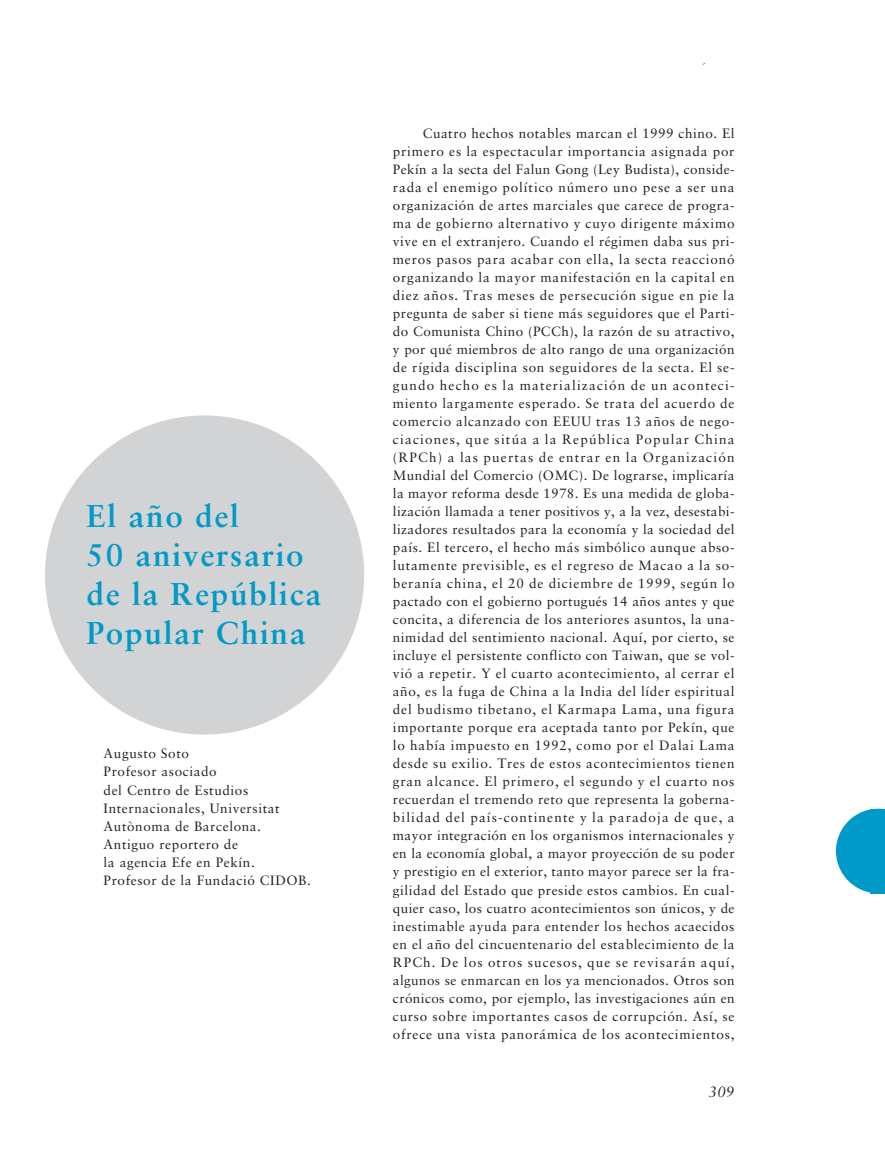
<style>
.page{position:relative;width:885px;height:1149px;background:#fff}
.page>*{position:absolute;margin:0;border:0;box-sizing:border-box;transform-origin:0 0}
.t1{font:700 31.5px/39px "Sabon";letter-spacing:.055em;color:#009ac8}
.t2{font:italic 15px "Sabon";color:#231f20}
.t3{font:300 15px "Gill Sans";color:#009ac8}
.t4{font:13.5px/18px "Sabon";letter-spacing:.045em;color:#231f20;text-align:justify}
</style>
<div class="page">
<svg style="left:836px;top:809px;width:34px;height:84px"></svg>
<div style="left:870px;top:808px;width:14px;height:85px;background:#009ac8"></div>
<div style="left:45px;top:415px;width:319px;height:319px;background:#d1d3d4;border-radius:50%"></div>
<h1 class="t1" style="left:87px;top:499px;width:236px">El año del<br>50 aniversario de la República<br>Popular China</h1>
<p class="t4" style="left:104px;top:745px;width:209px;text-align:left">Augusto Soto<br>Profesor asociado<br>del Centro de Estudios<br>Internacionales, Universitat<br>Autònoma de Barcelona.<br>Antiguo reportero de<br>la agencia Efe en Pekín.<br>Profesor de la Fundació CIDOB.</p>
<p class="t3" style="left:700px;top:63px;width:6px">´</p>
<p class="t4" style="left:393px;top:125px;width:343px;text-indent:30px">Cuatro hechos notables marcan el 1999 chino. El primero es la espectacular importancia asignada por Pekín a la secta del Falun Gong (Ley Budista), conside&shy;rada el enemigo político número uno pese a ser una organización de artes marciales que carece de progra&shy;ma de gobierno alternativo y cuyo dirigente máximo vive en el extranjero. Cuando el régimen daba sus pri&shy;meros pasos para acabar con ella, la secta reaccionó organizando la mayor manifestación en la capital en diez años. Tras meses de persecución sigue en pie la pregunta de saber si tiene más seguidores que el Parti&shy;do Comunista Chino (PCCh), la razón de su atractivo, y por qué miembros de alto rango de una organización de rígida disciplina son seguidores de la secta. El se&shy;gundo hecho es la materialización de un aconteci&shy;miento largamente esperado. Se trata del acuerdo de comercio alcanzado con EEUU tras 13 años de nego&shy;ciaciones, que sitúa a la República Popular China (RPCh) a las puertas de entrar en la Organización Mundial del Comercio (OMC). De lograrse, implicaría la mayor reforma desde 1978. Es una medida de globa&shy;lización llamada a tener positivos y, a la vez, desestabi&shy;lizadores resultados para la economía y la sociedad del país. El tercero, el hecho más simbólico aunque abso&shy;lutamente previsible, es el regreso de Macao a la so&shy;beranía china, el 20 de diciembre de 1999, según lo pactado con el gobierno portugués 14 años antes y que concita, a diferencia de los anteriores asuntos, la una&shy;nimidad del sentimiento nacional. Aquí, por cierto, se incluye el persistente conflicto con Taiwan, que se vol&shy;vió a repetir. Y el cuarto acontecimiento, al cerrar el año, es la fuga de China a la India del líder espiritual del budismo tibetano, el Karmapa Lama, una figura importante porque era aceptada tanto por Pekín, que lo había impuesto en 1992, como por el Dalai Lama desde su exilio. Tres de estos acontecimientos tienen gran alcance. El primero, el segundo y el cuarto nos recuerdan el tremendo reto que representa la goberna&shy;bilidad del país-continente y la paradoja de que, a mayor integración en los organismos internacionales y en la economía global, a mayor proyección de su poder y prestigio en el exterior, tanto mayor parece ser la fra&shy;gilidad del Estado que preside estos cambios. En cual&shy;quier caso, los cuatro acontecimientos son únicos, y de inestimable ayuda para entender los hechos acaecidos en el año del cincuentenario del establecimiento de la RPCh. De los otros sucesos, que se revisarán aquí, algunos se enmarcan en los ya mencionados. Otros son crónicos como, por ejemplo, las investigaciones aún en curso sobre importantes casos de corrupción. Así, se ofrece una vista panorámica de los acontecimientos,</p>
<p class="t2" style="left:708px;top:1085px;width:27px">309</p>
</div>
